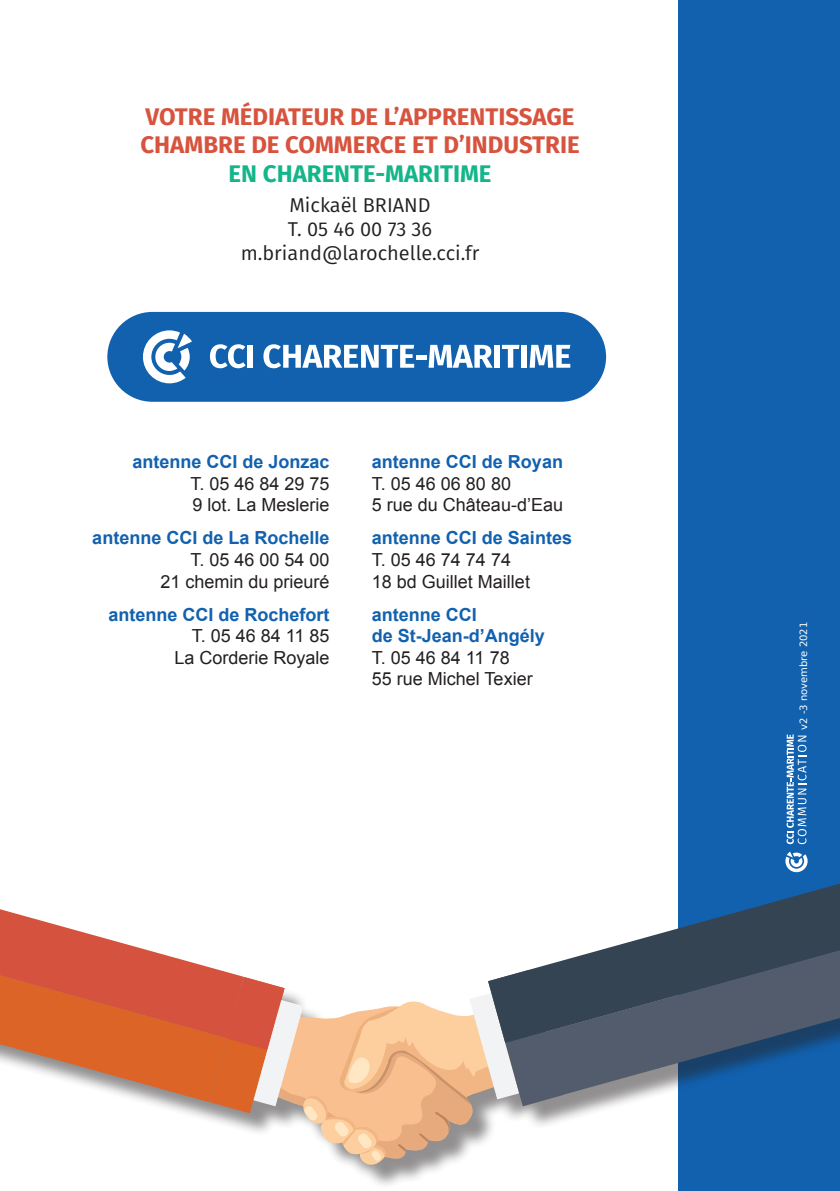
<style>
.page{position:relative;width:840px;height:1191px;background:#fff}
.page>*{position:absolute;margin:0;border:0;box-sizing:border-box;transform-origin:0 0}
.t1{font:700 24px/28.8px "Fira Sans";color:#d7533e}
.t2{font:700 24px "Fira Sans";color:#15b58a}
.t3{font:20px/24px "Fira Sans";color:#231f20;text-align:center}
.t4{font:18px/21.6px "Arial";color:#231f20}
.t5{font:700 18px/21.6px "Arial";color:#1161af}
.t6{font:10px "DejaVu Sans";color:#fff}
</style>
<div class="page">
<div style="left:677px;top:0;width:162px;height:1191px;background:#1161af"></div>
<div style="left:0;top:886px;width:839px;height:303px;background:#231f20;opacity:.5"></div>
<svg style="left:0;top:909px;width:563px;height:260px"></svg>
<svg style="left:528px;top:883px;width:311px;height:148px"></svg>
<svg style="left:545px;top:950px;width:294px;height:144px;background:#425871"></svg>
<div style="left:107px;top:312px;width:498px;height:90px;background:#1161af;border-radius:45px"></div>
<svg style="left:210px;top:344px;width:35px;height:24px"></svg>
<div style="left:247px;top:345px;width:6px;height:23px;background:#fff"></div>
<svg style="left:263px;top:344px;width:151px;height:24px"></svg>
<hr style="left:415px;top:355px;width:11px;height:4px;background:#fff">
<svg style="left:428px;top:345px;width:64px;height:23px"></svg>
<div style="left:494px;top:345px;width:5px;height:23px;background:#fff"></div>
<svg style="left:502px;top:345px;width:17px;height:23px"></svg>
<div style="left:521px;top:345px;width:5px;height:23px;background:#fff"></div>
<svg style="left:529px;top:345px;width:41px;height:23px"></svg>
<svg style="left:143px;top:330px;width:49px;height:53px"></svg>
<svg style="left:786px;top:734px;width:20px;height:110px"></svg>
<svg style="left:785px;top:851px;width:22px;height:21px"></svg>
<h1 class="t1" style="left:140px;top:100px;width:440px">VOTRE MÉDIATEUR DE L’APPRENTISSAGE<br>CHAMBRE DE COMMERCE ET D’INDUSTRIE</h1>
<h1 class="t2" style="left:228px;top:154px;width:264px">EN CHARENTE-MARITIME</h1>
<p class="t3" style="left:240px;top:192px;width:240px">Mickaël BRIAND<br>T. 05 46 00 73 36 m.briand@larochelle.cci.fr</p>
<p class="t5" style="left:132px;top:451px;width:199px">antenne CCI de Jonzac</p>
<p class="t4" style="left:190px;top:473px;width:141px">T. 05 46 84 29 75<br>9 lot. La Meslerie</p>
<p class="t5" style="left:92px;top:528px;width:239px">antenne CCI de La Rochelle</p>
<p class="t4" style="left:160px;top:549px;width:171px;text-align:right">T. 05 46 00 54 00<br>21 chemin du prieuré</p>
<p class="t5" style="left:108px;top:604px;width:223px">antenne CCI de Rochefort</p>
<p class="t4" style="left:174px;top:625px;width:157px;text-align:right">T. 05 46 84 11 85<br>La Corderie Royale</p>
<p class="t5" style="left:371px;top:451px;width:193px">antenne CCI de Royan</p>
<p class="t4" style="left:371px;top:473px;width:193px">T. 05 46 06 80 80<br>5 rue du Château-d’Eau</p>
<p class="t5" style="left:371px;top:528px;width:202px">antenne CCI de Saintes</p>
<p class="t4" style="left:371px;top:549px;width:160px">T. 05 46 74 74 74<br>18 bd Guillet Maillet</p>
<p class="t5" style="left:371px;top:604px;width:175px">antenne CCI<br>de St-Jean-d’Angély</p>
<p class="t4" style="left:371px;top:647px;width:162px">T. 05 46 84 11 78<br>55 rue Michel Texier</p>
<p class="t6" style="left:795px;top:730px;width:109px;rotate:-90deg">v2 -3 novembre 2021</p>
</div>
